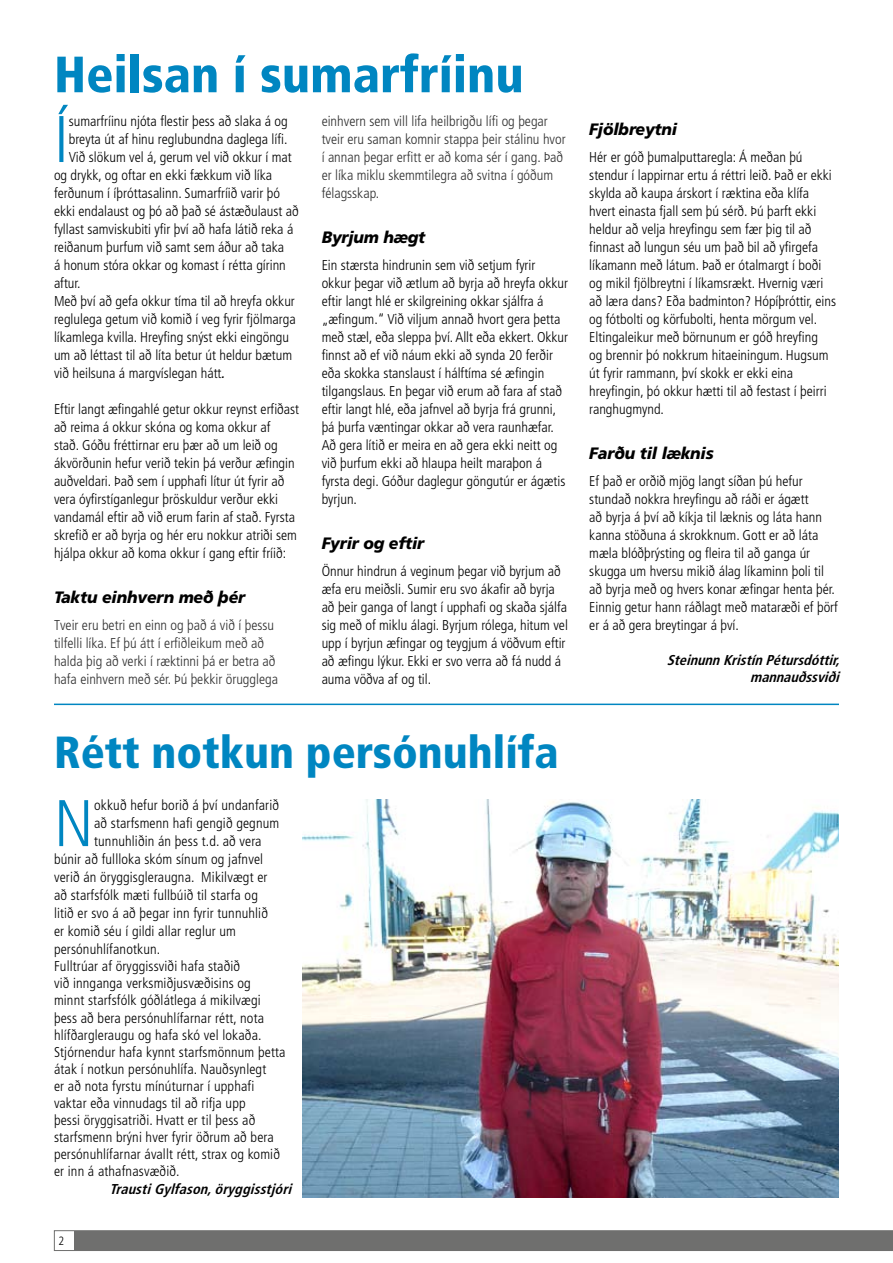
<style>
.page{position:relative;width:893px;height:1263px;background:#fff}
.page>*{position:absolute;margin:0;border:0;box-sizing:border-box;transform-origin:0 0}
.t1{font:300 condensed 65.85px "Frutiger";color:#0086c1}
.t2{font:900 condensed 51px "Frutiger";color:#0086c1}
.t3{font:900 condensed 45px "Frutiger";color:#0086c1}
.t4{font:italic 900 16.5px "Frutiger";letter-spacing:-.01em;color:#000;scale:.96 1}
.t5{font:300 condensed 14.25px/18px "Frutiger";color:#000}
.t6{font:300 condensed 14.25px/18px "Frutiger";color:#303030}
.t7{font:italic 700 condensed 14.25px/17.1px "Frutiger";color:#000;text-align:right}
.t8{font:300 condensed 12px "Frutiger";color:#000}
.s1{font-weight:400;font-style:italic;font-stretch:normal}
</style>
<div class="page">
<svg style="left:54px;top:1230px;width:839px;height:21px"></svg>
<div style="left:74px;top:1231px;width:819px;height:19px;background:#6f6f6e"></div>
<hr style="left:54px;top:704px;width:785px;height:1px;background:#0086c1">
<img style="left:303px;top:799px;width:536px;height:398px">
<h2 class="t2" style="left:54px;top:44px;width:471px">Heilsan í sumarfríinu</h2>
<h1 class="t1" style="left:54px;top:102px;width:16px">Í</h1>
<p class="t5" style="left:69px;top:112px;width:221px">sumarfríinu njóta flestir þess að slaka á og</p>
<p class="t6" style="left:322px;top:112px;width:246px">einhvern sem vill lifa heilbrigðu lífi og þegar tveir eru saman komnir stappa þeir stálinu hvor í annan þegar erfitt er að koma sér í gang. Það er líka miklu skemmtilegra að svitna í góðum félagsskap.</p>
<p class="t4" style="left:322px;top:228px;width:109px">Byrjum hægt</p>
<p class="t5" style="left:322px;top:256px;width:248px">Ein stærsta hindrunin sem við setjum fyrir okkur þegar við ætlum að byrja að hreyfa okkur eftir langt hlé er skilgreining okkar sjálfra á „æfingum.“ Við viljum annað hvort gera þetta með stæl, eða sleppa því. Allt eða ekkert. Okkur finnst að ef við náum ekki að synda 20 ferðir eða skokka stanslaust í hálftíma sé æfingin tilgangslaus. En þegar við erum að fara af stað eftir langt hlé, eða jafnvel að byrja frá grunni, þá þurfa væntingar okkar að vera raunhæfar.<br>Að gera lítið er meira en að gera ekki neitt og við þurfum ekki að hlaupa heilt maraþon á fyrsta degi. Góður daglegur göngutúr er ágætis byrjun.</p>
<p class="t4" style="left:322px;top:534px;width:108px">Fyrir og eftir</p>
<p class="t5" style="left:322px;top:562px;width:248px">Önnur hindrun á veginum þegar við byrjum að æfa eru meiðsli. Sumir eru svo ákafir að byrja að þeir ganga of langt í upphafi og skaða sjálfa sig með of miklu álagi. Byrjum rólega, hitum vel upp í byrjun æfingar og teygjum á vöðvum eftir að æfingu lýkur. Ekki er svo verra að fá nudd á auma vöðva af og til.</p>
<p class="t5" style="left:69px;top:130px;width:220px">breyta út af hinu reglubundna daglega lífi.</p>
<p class="t5" style="left:69px;top:148px;width:225px">Við slökum vel á, gerum vel við okkur í mat</p>
<p class="t5" style="left:54px;top:166px;width:220px">og drykk, og oftar en ekki fækkum við líka</p>
<p class="t5" style="left:54px;top:184px;width:227px">ferðunum í íþróttasalinn. Sumarfríið varir þó</p>
<p class="t5" style="left:54px;top:202px;width:246px">ekki endalaust og þó að það sé ástæðulaust að</p>
<p class="t5" style="left:54px;top:220px;width:241px">fyllast samviskubiti yfir því að hafa látið reka á</p>
<p class="t5" style="left:54px;top:238px;width:232px">reiðanum þurfum við samt sem áður að taka</p>
<p class="t5" style="left:54px;top:256px;width:233px">á honum stóra okkar og komast í rétta gírinn</p>
<p class="t5" style="left:54px;top:274px;width:28px">aftur.</p>
<p class="t5" style="left:54px;top:292px;width:242px">Með því að gefa okkur tíma til að hreyfa okkur</p>
<p class="t5" style="left:54px;top:310px;width:243px">reglulega getum við komið í veg fyrir fjölmarga</p>
<p class="t5" style="left:54px;top:328px;width:237px">líkamlega kvilla. Hreyfing snýst ekki eingöngu</p>
<p class="t5" style="left:54px;top:346px;width:240px">um að léttast til að líta betur út heldur bætum</p>
<p class="t5" style="left:54px;top:364px;width:173px">við heilsuna á margvíslegan hátt<span class="s1">.</span></p>
<p class="t5" style="left:54px;top:400px;width:247px">Eftir langt æfingahlé getur okkur reynst erfiðast að reima á okkur skóna og koma okkur af stað. Góðu fréttirnar eru þær að um leið og ákvörðunin hefur verið tekin þá verður æfingin auðveldari. Það sem í upphafi lítur út fyrir að vera óyfirstíganlegur þröskuldur verður ekki vandamál eftir að við erum farin af stað. Fyrsta skrefið er að byrja og hér eru nokkur atriði sem hjálpa okkur að koma okkur í gang eftir fríið:</p>
<p class="t4" style="left:54px;top:588px;width:201px">Taktu einhvern með þér</p>
<p class="t6" style="left:54px;top:616px;width:226px">Tveir eru betri en einn og það á við í þessu tilfelli líka. Ef þú átt í erfiðleikum með að halda þig að verki í ræktinni þá er betra að hafa einhvern með sér. Þú þekkir örugglega</p>
<h3 class="t3" style="left:54px;top:726px;width:506px">Rétt notkun persónuhlífa</h3>
<h1 class="t1" style="left:54px;top:786px;width:41px">N</h1>
<p class="t5" style="left:94px;top:796px;width:186px">okkuð hefur borið á því undanfarið</p>
<p class="t5" style="left:94px;top:814px;width:187px">að starfsmenn hafi gengið gegnum</p>
<p class="t5" style="left:94px;top:832px;width:169px">tunnuhliðin án þess t.d. að vera</p>
<p class="t5" style="left:54px;top:850px;width:211px">búnir að fullloka skóm sínum og jafnvel</p>
<p class="t5" style="left:54px;top:868px;width:215px">verið án öryggisgleraugna. Mikilvægt er</p>
<p class="t5" style="left:54px;top:886px;width:205px">að starfsfólk mæti fullbúið til starfa og</p>
<p class="t5" style="left:54px;top:904px;width:215px">litið er svo á að þegar inn fyrir tunnuhlið</p>
<p class="t5" style="left:54px;top:922px;width:183px">er komið séu í gildi allar reglur um</p>
<p class="t5" style="left:54px;top:940px;width:108px">persónuhlífanotkun.</p>
<p class="t5" style="left:54px;top:957px;width:188px">Fulltrúar af öryggissviði hafa staðið</p>
<p class="t5" style="left:54px;top:974px;width:198px">við innganga verksmiðjusvæðisins og</p>
<p class="t5" style="left:54px;top:992px;width:208px">minnt starfsfólk góðlátlega á mikilvægi</p>
<p class="t5" style="left:54px;top:1009px;width:212px">þess að bera persónuhlífarnar rétt, nota</p>
<p class="t5" style="left:54px;top:1026px;width:209px">hlífðargleraugu og hafa skó vel lokaða.</p>
<p class="t5" style="left:54px;top:1043px;width:233px">Stjórnendur hafa kynnt starfsmönnum þetta</p>
<p class="t5" style="left:54px;top:1060px;width:214px">átak í notkun persónuhlífa. Nauðsynlegt</p>
<p class="t5" style="left:54px;top:1077px;width:202px">er að nota fyrstu mínúturnar í upphafi</p>
<p class="t5" style="left:54px;top:1094px;width:193px">vaktar eða vinnudags til að rifja upp</p>
<p class="t5" style="left:54px;top:1111px;width:203px">þessi öryggisatriði. Hvatt er til þess að</p>
<p class="t5" style="left:54px;top:1128px;width:221px">starfsmenn brýni hver fyrir öðrum að bera</p>
<p class="t5" style="left:54px;top:1145px;width:227px">persónuhlífarnar ávallt rétt, strax og komið</p>
<p class="t5" style="left:54px;top:1163px;width:127px">er inn á athafnasvæðið.</p>
<p class="t7" style="left:110px;top:1180px;width:188px">TraustiGylfason,öryggisstjóri</p>
<p class="t8" style="left:58px;top:1234px;width:7px">2</p>
<p class="t4" style="left:589px;top:120px;width:93px">Fjölbreytni</p>
<p class="t5" style="left:589px;top:148px;width:248px">Hér er góð þumalputtaregla: Á meðan þú stendur í lappirnar ertu á réttri leið. Það er ekki skylda að kaupa árskort í ræktina eða klífa hvert einasta fjall sem þú sérð. Þú þarft ekki heldur að velja hreyfingu sem fær þig til að finnast að lungun séu um það bil að yfirgefa líkamann með látum. Það er ótalmargt í boði og mikil fjölbreytni í líkamsrækt. Hvernig væri að læra dans? Eða badminton? Hópíþróttir, eins og fótbolti og körfubolti, henta mörgum vel.<br>Eltingaleikur með börnunum er góð hreyfing<br>og brennir þó nokkrum hitaeiningum. Hugsum út fyrir rammann, því skokk er ekki eina hreyfingin, þó okkur hætti til að festast í þeirri ranghugmynd.</p>
<p class="t4" style="left:589px;top:444px;width:131px">Farðu til læknis</p>
<p class="t5" style="left:589px;top:472px;width:250px">Ef það er orðið mjög langt síðan þú hefur stundað nokkra hreyfingu að ráði er ágætt<br>að byrja á því að kíkja til læknis og láta hann kanna stöðuna á skrokknum. Gott er að láta mæla blóðþrýsting og fleira til að ganga úr skugga um hversu mikið álag líkaminn þoli til að byrja með og hvers konar æfingar henta þér.<br>Einnig getur hann ráðlagt með mataræði ef þörf er á að gera breytingar á því.</p>
<p class="t7" style="left:667px;top:652px;width:179px">SteinunnKristínPétursdóttir, mannauðssviði</p>
</div>
